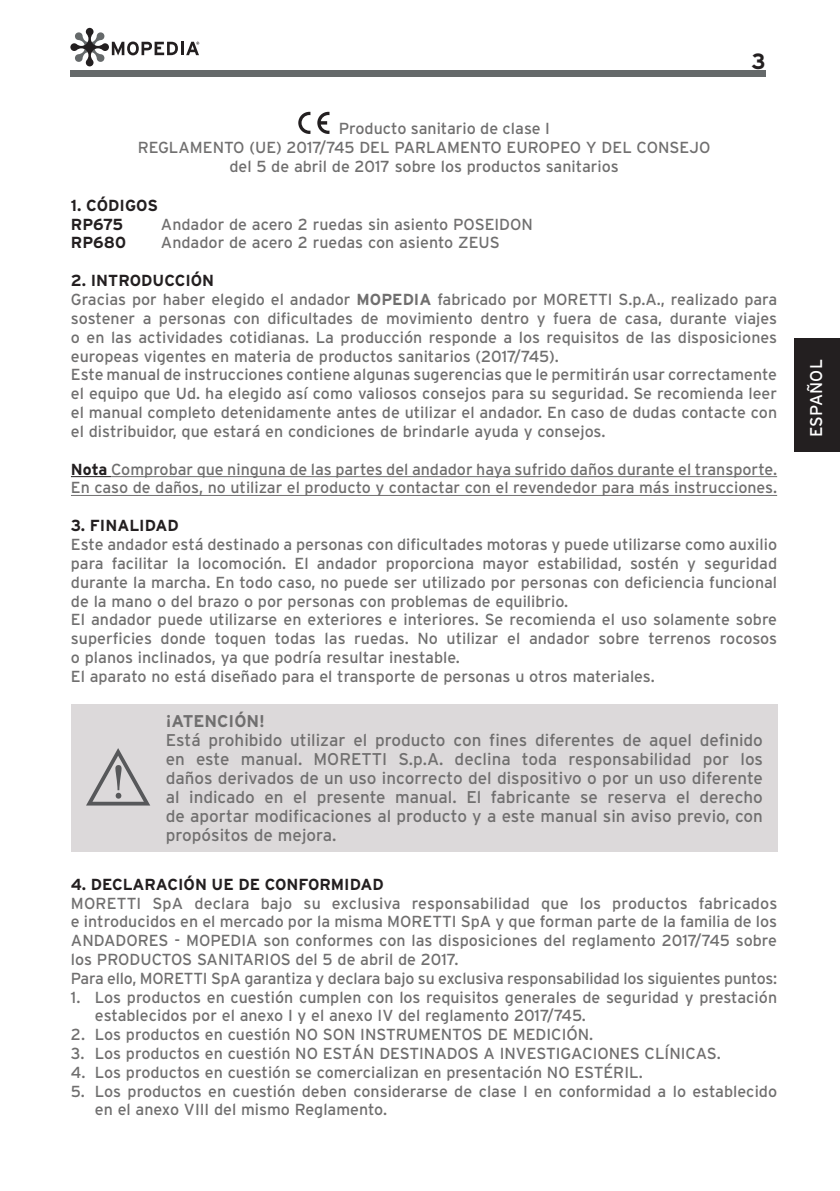
<style>
.page{position:relative;width:840px;height:1191px;background:#fff}
.page>*{position:absolute;margin:0;border:0;box-sizing:border-box;transform-origin:0 0}
.t1{font:700 22px "Interstate";color:#231f20}
.t2{font:17px/19px "Interstate";color:#706f6f;text-align:justify}
.t3{font:700 17px "Interstate";color:#706f6f}
.t4{font:17px "Interstate";letter-spacing:.005em;color:#fff}
.t5{font:16px/18.8px "Interstate";color:#706f6f}
.t6{font:700 16px/18.8px "Interstate";color:#231f20}
.s1{font-weight:700;color:#231f20}
.s2{font-weight:700}
</style>
<div class="page">
<div style="left:70px;top:70px;width:695px;height:7px;background:#65696a"></div>
<svg style="left:70px;top:28px;width:129px;height:38px"></svg>
<div style="left:794px;top:339px;width:46px;height:113px;background:#231f20"></div>
<hr style="left:71px;top:476px;width:40px;height:1px;background:#231f20">
<hr style="left:111px;top:476px;width:666px;height:1px;background:#706f6f">
<hr style="left:71px;top:495px;width:706px;height:1px;background:#706f6f">
<svg style="left:298px;top:112px;width:12px;height:22px"></svg>
<svg style="left:317px;top:112px;width:12px;height:22px"></svg>
<div style="left:71px;top:704px;width:706px;height:147px;background:#dcd9da"></div>
<svg style="left:86px;top:748px;width:64px;height:57px"></svg>
<p class="t5" style="left:339px;top:119px;width:212px">Producto sanitario de clase I</p>
<p class="t5" style="left:138px;top:138px;width:574px">REGLAMENTO (UE) 2017/745 DEL PARLAMENTO EUROPEO Y DEL CONSEJO</p>
<p class="t5" style="left:229px;top:157px;width:391px">del 5 de abril de 2017 sobre los productos sanitarios</p>
<p class="t6" style="left:71px;top:196px;width:88px">1. CÓDIGOS<br>RP675</p>
<p class="t5" style="left:161px;top:214px;width:373px">Andador de acero 2 ruedas sin asiento POSEIDON</p>
<h1 class="t1" style="left:751px;top:49px;width:16px">3</h1>
<p class="t6" style="left:71px;top:233px;width:57px">RP680</p>
<p class="t5" style="left:161px;top:233px;width:340px">Andador de acero 2 ruedas con asiento ZEUS</p>
<p class="t5" style="left:71px;top:271px;width:707px"><span class="s1">2. INTRODUCCIÓN<br></span>Gracias por haber elegido el andador <span class="s2">MOPEDIA</span> fabricado por MORETTI S.p.A., realizado para sostener a personas con dificultades de movimiento dentro y fuera de casa, durante viajes o en las actividades cotidianas. La producción responde a los requisitos de las disposiciones europeas vigentes en materia de productos sanitarios (2017/745).<br>Este manual de instrucciones contiene algunas sugerencias que le permitirán usar correctamente el equipo que Ud. ha elegido así como valiosos consejos para su seguridad. Se recomienda leer el manual completo detenidamente antes de utilizar el andador. En caso de dudas contacte con el distribuidor, que estará en condiciones de brindarle ayuda y consejos.</p>
<p class="t5" style="left:71px;top:459px;width:707px"><span class="s1">Nota</span> Comprobar que ninguna de las partes del andador haya sufrido daños durante el transporte.<br>En caso de daños, no utilizar el producto y contactar con el revendedor para más instrucciones.</p>
<p class="t6" style="left:71px;top:516px;width:109px">3. FINALIDAD</p>
<p class="t5" style="left:71px;top:535px;width:707px">Este andador está destinado a personas con dificultades motoras y puede utilizarse como auxilio para facilitar la locomoción. El andador proporciona mayor estabilidad, sostén y seguridad durante la marcha. En todo caso, no puede ser utilizado por personas con deficiencia funcional de la mano o del brazo o por personas con problemas de equilibrio.<br>El andador puede utilizarse en exteriores e interiores. Se recomienda el uso solamente sobre superficies donde toquen todas las ruedas. No utilizar el andador sobre terrenos rocosos o planos inclinados, ya que podría resultar inestable.<br>El aparato no está diseñado para el transporte de personas u otros materiales.</p>
<p class="t3" style="left:166px;top:711px;width:101px">¡ATENCIÓN!</p>
<p class="t2" style="left:166px;top:730px;width:598px">Está prohibido utilizar el producto con fines diferentes de aquel definido en este manual. MORETTI S.p.A. declina toda responsabilidad por los daños derivados de un uso incorrecto del dispositivo o por un uso diferente al indicado en el presente manual. El fabricante se reserva el derecho de aportar modificaciones al producto y a este manual sin aviso previo, con propósitos de mejora.</p>
<p class="t6" style="left:71px;top:874px;width:314px">4. DECLARACIÓN UE DE CONFORMIDAD</p>
<p class="t5" style="left:71px;top:893px;width:708px">MORETTI SpA declara bajo su exclusiva responsabilidad que los productos fabricados e introducidos en el mercado por la misma MORETTI SpA y que forman parte de la familia de los ANDADORES - MOPEDIA son conformes con las disposiciones del reglamento 2017/745 sobre los PRODUCTOS SANITARIOS del 5 de abril de 2017.<br>Para ello, MORETTI SpA garantiza y declara bajo su exclusiva responsabilidad los siguientes puntos:</p>
<p class="t5" style="left:95px;top:987px;width:683px;text-indent:-24px">1. Los productos en cuestión cumplen con los requisitos generales de seguridad y prestación establecidos por el anexo I y el anexo IV del reglamento 2017/745.</p>
<p class="t5" style="left:71px;top:1025px;width:524px">2. Los productos en cuestión NO SON INSTRUMENTOS DE MEDICIÓN.</p>
<p class="t5" style="left:71px;top:1043px;width:651px">3. Los productos en cuestión NO ESTÁN DESTINADOS A INVESTIGACIONES CLÍNICAS.</p>
<p class="t5" style="left:71px;top:1062px;width:573px">4. Los productos en cuestión se comercializan en presentación NO ESTÉRIL.</p>
<p class="t5" style="left:95px;top:1081px;width:683px;text-indent:-24px">5. Los productos en cuestión deben considerarse de clase I en conformidad a lo establecido en el anexo VIII del mismo Reglamento.</p>
<p class="t4" style="left:806px;top:437px;width:79px;rotate:-90deg">ESPAÑOL</p>
</div>
